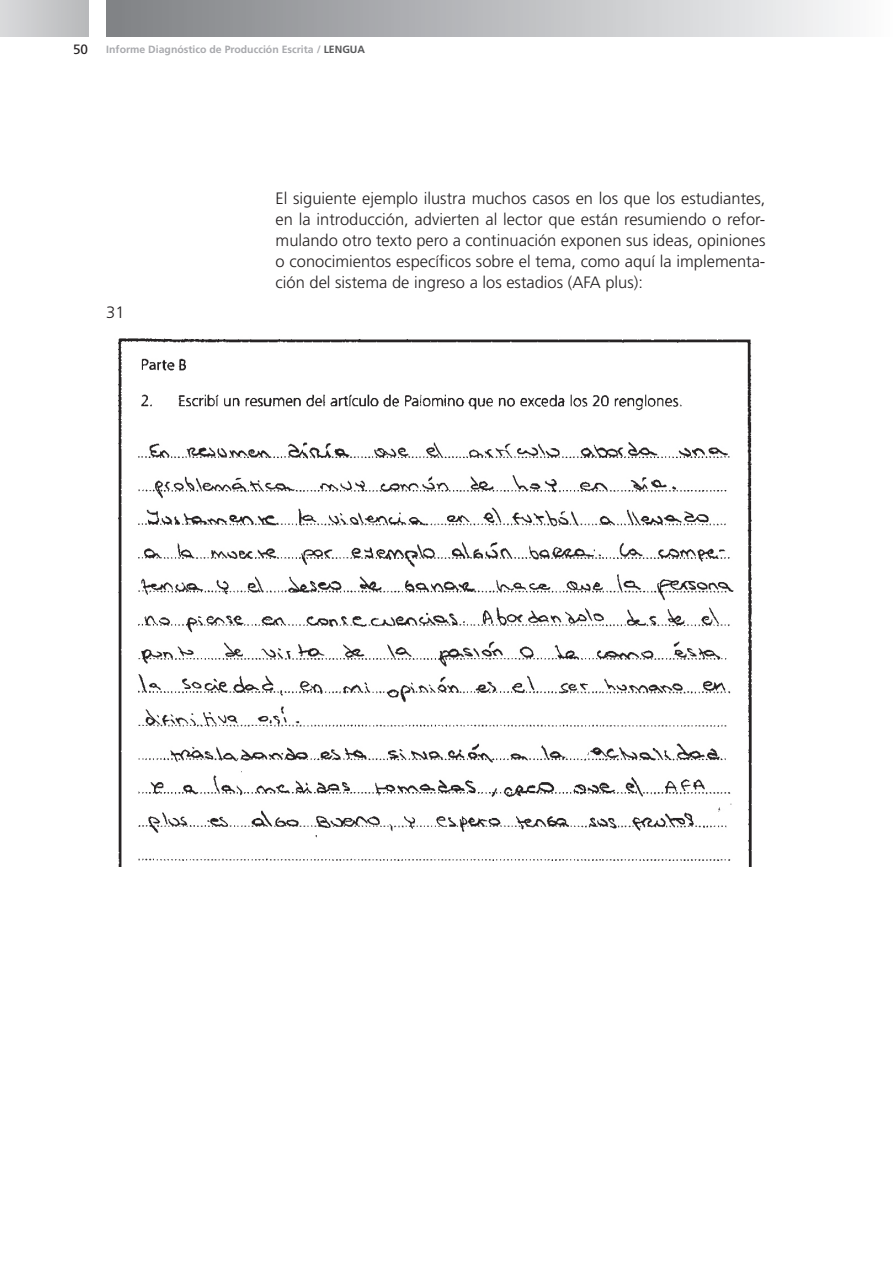
<style>
.page{position:relative;width:893px;height:1263px;background:#fff}
.page>*{position:absolute;margin:0;border:0;box-sizing:border-box;transform-origin:0 0}
.t1{font:300 16.5px/21px "Frutiger";color:#231f20;text-align:justify}
.t2{font:13.5px "Frutiger";color:#231f20}
.t3{font:700 10.5px "Frutiger";color:#a8a9ad}
.s1{color:#57585a}
</style>
<div class="page">
<div style="left:106px;top:0;width:787px;height:37px;background:linear-gradient(to right,#7e8084,#fbfbfc)"></div>
<div style="left:0;top:0;width:88px;height:37px;background:linear-gradient(to right,#d9dadc,#b8b9bb)"></div>
<img style="left:118px;top:338px;width:634px;height:528px">
<p class="t2" style="left:73px;top:41px;width:17px">50</p>
<p class="t3" style="left:106px;top:44px;width:260px">Informe Diagnóstico de Producción Escrita / <span class="s1">LENGUA</span></p>
<p class="t1" style="left:106px;top:301px;width:20px">31</p>
<p class="t1" style="left:276px;top:188px;width:491px">El siguiente ejemplo ilustra muchos casos en los que los estudiantes, en la introducción, advierten al lector que están resumiendo o refor&shy;mulando otro texto pero a continuación exponen sus ideas, opiniones o conocimientos específicos sobre el tema, como aquí la implementa&shy;ción del sistema de ingreso a los estadios (AFA plus):</p>
</div>
